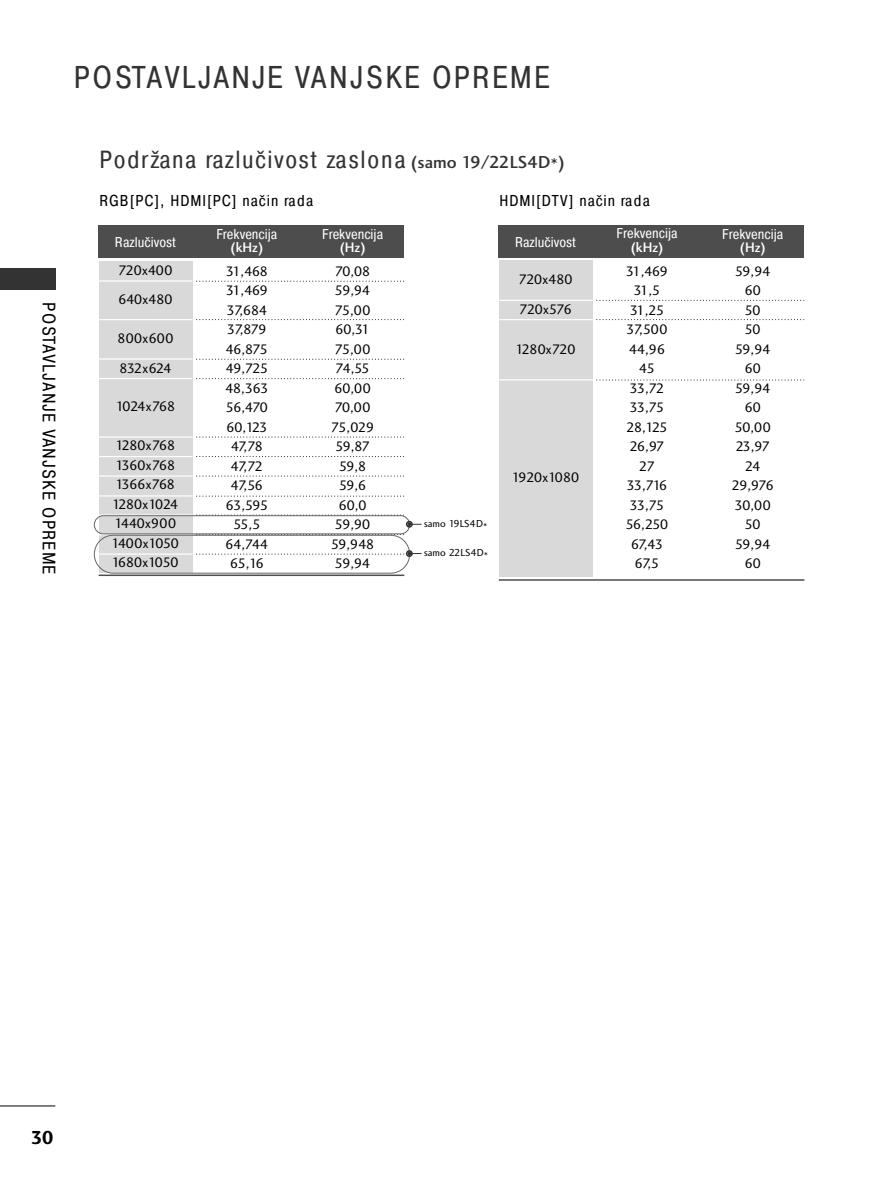
<style>
.page{position:relative;width:893px;height:1190px;background:#fff}
.page>*{position:absolute;margin:0;border:0;box-sizing:border-box;transform-origin:0 0}
.t1{font:31.5px "Pragmatica Cond Cr";letter-spacing:.065em;color:#333}
.t2{font:24.75px "Pragmatica Cond Cr";letter-spacing:.055em;color:#333}
.t3{font:19.5px "Charlotte Sans Bold Plain";color:#000}
.t4{font:18px "Pragmatica Cond Cr";letter-spacing:.065em;color:#000}
.t5{font:15.75px "Pragmatica Cond Cr";letter-spacing:.06em;color:#000}
.t6{font:14.25px/19.5px "Charlotte Sans Book Plain";letter-spacing:-.08em;color:#000;text-align:center}
.t7{font:14.25px/19.5px "Charlotte Sans Book Plain";letter-spacing:-.06em;color:#000}
.t8{font:14.25px "Pragmatica Cond Cr";color:#fff}
.t9{font:14.25px "Charlotte Sans Medium Plain";color:#fff}
.t10{font:14.25px/29.5px "Charlotte Sans Book Plain";letter-spacing:-.02em;color:#000}
.t11{font:14.25px "Charlotte Sans Book Plain";letter-spacing:-.03em;color:#000}
.t12{font:10.5px "Charlotte Sans Book Plain";color:#000}
.s1{font-family:"Charlotte Sans Medium Plain";font-size:18px}
</style>
<div class="page">
<hr style="left:0;top:1105px;width:55px;height:1px;background:#000">
<div style="left:0;top:268px;width:55px;height:21px;background:#333"></div>
<div style="left:499px;top:260px;width:93px;height:316px;background:#d9d9d9"></div>
<div style="left:498px;top:225px;width:305px;height:33px;background:#4d4d4d"></div>
<hr style="left:499px;top:300px;width:93px;height:1px;background:#fff">
<hr style="left:499px;top:319px;width:93px;height:1px;background:#fff">
<hr style="left:499px;top:379px;width:93px;height:1px;background:#fff">
<hr style="left:499px;top:579px;width:305px;height:1px;background:#4d4d4d">
<svg style="left:596px;top:300px;width:206px;height:1px"></svg>
<svg style="left:596px;top:319px;width:206px;height:1px"></svg>
<svg style="left:596px;top:380px;width:206px;height:1px"></svg>
<div style="left:99px;top:261px;width:93px;height:312px;background:#d9d9d9"></div>
<div style="left:98px;top:225px;width:305px;height:33px;background:#4d4d4d"></div>
<hr style="left:99px;top:358px;width:93px;height:1px;background:#fff">
<hr style="left:99px;top:436px;width:93px;height:1px;background:#fff">
<hr style="left:99px;top:574px;width:305px;height:2px;background:#4d4d4d">
<hr style="left:99px;top:280px;width:93px;height:1px;background:#fff">
<svg style="left:196px;top:281px;width:208px;height:1px"></svg>
<svg style="left:196px;top:359px;width:208px;height:1px"></svg>
<hr style="left:99px;top:378px;width:93px;height:1px;background:#fff">
<svg style="left:196px;top:378px;width:208px;height:1px"></svg>
<hr style="left:99px;top:319px;width:93px;height:1px;background:#fff">
<svg style="left:196px;top:319px;width:208px;height:1px"></svg>
<svg style="left:196px;top:436px;width:208px;height:1px"></svg>
<hr style="left:99px;top:456px;width:93px;height:1px;background:#fff">
<svg style="left:196px;top:456px;width:208px;height:1px"></svg>
<hr style="left:99px;top:475px;width:93px;height:1px;background:#fff">
<svg style="left:196px;top:476px;width:208px;height:1px"></svg>
<hr style="left:99px;top:495px;width:93px;height:1px;background:#fff">
<svg style="left:196px;top:496px;width:208px;height:1px"></svg>
<hr style="left:99px;top:514px;width:93px;height:1px;background:#fff">
<svg style="left:196px;top:514px;width:208px;height:1px"></svg>
<hr style="left:99px;top:534px;width:93px;height:1px;background:#fff">
<svg style="left:196px;top:534px;width:208px;height:1px"></svg>
<hr style="left:99px;top:553px;width:93px;height:1px;background:#fff">
<div style="left:94px;top:515px;width:316px;height:19px;border:1px solid #666;border-radius:9px"></div>
<svg style="left:413px;top:523px;width:8px;height:2px"></svg>
<div style="left:406px;top:521px;width:7px;height:6px;border:2px solid #333;border-radius:50%"></div>
<div style="left:94px;top:535px;width:316px;height:38px;border:1px solid #666;border-radius:19px"></div>
<svg style="left:196px;top:551px;width:225px;height:4px"></svg>
<div style="left:406px;top:550px;width:7px;height:7px;border:2px solid #333;border-radius:50%"></div>
<h1 class="t1" style="left:74px;top:66px;width:477px">POSTAVLJANJE VANJSKE OPREME</h1>
<p class="t4" style="left:55px;top:302px;width:273px;rotate:90deg">POSTAVLJANJE VANJSKE OPREME</p>
<h2 class="t2" style="left:99px;top:150px;width:467px">Podržana razlučivost zaslona <span class="s1">(samo 19/22LS4D</span><sub>*</sub><span class="s1">)</span></h2>
<p class="t5" style="left:99px;top:195px;width:215px">RGB[PC], HDMI[PC] način rada</p>
<p class="t5" style="left:499px;top:194px;width:152px">HDMI[DTV] način rada</p>
<p class="t8" style="left:115px;top:237px;width:63px">Razlučivost</p>
<p class="t11" style="left:118px;top:264px;width:56px">720x400</p>
<p class="t7" style="left:118px;top:290px;width:56px">640x480</p>
<p class="t10" style="left:117px;top:325px;width:58px">800x600<br>832x624</p>
<p class="t7" style="left:116px;top:397px;width:61px">1024x768</p>
<p class="t7" style="left:111px;top:437px;width:69px">1280x768<br>1360x768<br>1366x768<br>1280x1024<br>1440x900<br>1400x1050<br>1680x1050</p>
<p class="t8" style="left:216px;top:228px;width:62px">Frekvencija</p>
<p class="t9" style="left:230px;top:242px;width:35px">(kHz)</p>
<p class="t6" style="left:225px;top:263px;width:45px">31,468<br>31,469<br>37,684<br>37,879<br>46,875<br>49,725<br>48,363<br>56,470<br>60,123<br>47,78<br>47,72<br>47,56<br>63,595<br>55,5<br>64,744<br>65,16</p>
<p class="t8" style="left:322px;top:228px;width:62px">Frekvencija</p>
<p class="t9" style="left:339px;top:242px;width:28px">(Hz)</p>
<p class="t6" style="left:331px;top:263px;width:45px">70,08<br>59,94<br>75,00<br>60,31<br>75,00<br>74,55<br>60,00<br>70,00<br>75,029<br>59,87<br>59,8<br>59,6<br>60,0<br>59,90<br>59,948<br>59,94</p>
<p class="t8" style="left:515px;top:237px;width:63px">Razlučivost</p>
<p class="t7" style="left:518px;top:266px;width:56px;line-height:29.5px">720x480<br>720x576</p>
<p class="t7" style="left:515px;top:341px;width:62px">1280x720</p>
<p class="t12" style="left:423px;top:519px;width:65px">samo 19LS4D*</p>
<p class="t12" style="left:423px;top:549px;width:66px">samo 22LS4D*</p>
<p class="t7" style="left:512px;top:469px;width:69px">1920x1080</p>
<p class="t8" style="left:616px;top:228px;width:62px">Frekvencija</p>
<p class="t9" style="left:630px;top:241px;width:35px">(kHz)</p>
<p class="t6" style="left:625px;top:262px;width:45px">31,469<br>31,5<br>31,25<br>37,500<br>44,96<br>45<br>33,72<br>33,75<br>28,125<br>26,97<br>27<br>33,716<br>33,75<br>56,250<br>67,43<br>67,5</p>
<p class="t8" style="left:722px;top:228px;width:62px">Frekvencija</p>
<p class="t9" style="left:739px;top:242px;width:28px">(Hz)</p>
<p class="t7" style="left:731px;top:263px;width:44px;text-align:center">59,94<br>60<br>50<br>50<br>59,94<br>60<br>59,94<br>60<br>50,00<br>23,97<br>24<br>29,976<br>30,00<br>50<br>59,94<br>60</p>
<h3 class="t3" style="left:31px;top:1129px;width:25px">30</h3>
</div>
